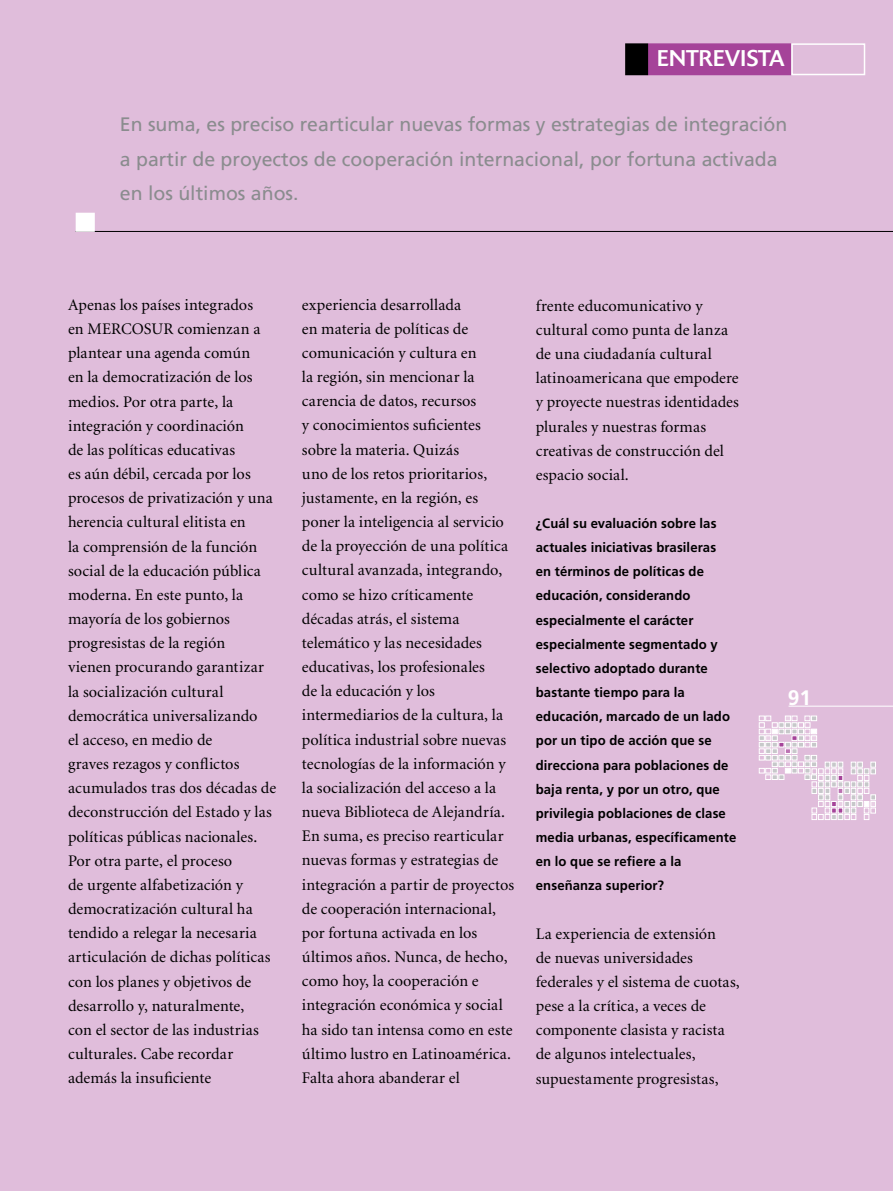
<style>
.page{position:relative;width:893px;height:1191px;background:#e0bddb}
.page>*{position:absolute;margin:0;border:0;box-sizing:border-box;transform-origin:0 0}
.t1{font:22.5px "Delta";color:#fff}
.t2{font:700 21px "Frutiger";color:#fff}
.t3{font:19.5px/34.5px "Frutiger";color:#8a8c8e}
.t4{font:16.2px/24.2px "Minion";letter-spacing:.005em;color:#000}
.t5{font:700 13.5px/24.2px "Frutiger";letter-spacing:.01em;color:#000}
</style>
<div class="page">
<hr style="left:788px;top:706px;width:105px;height:1px;background:#fff">
<svg style="left:759px;top:716px;width:117px;height:103px"></svg>
<div style="left:648px;top:43px;width:143px;height:32px;background:#a54399;border:2px solid #a54399"></div>
<div style="left:791px;top:43px;width:74px;height:32px;border:2px solid #fff"></div>
<div style="left:626px;top:44px;width:21px;height:30px;background:#000"></div>
<div style="left:625px;top:43px;width:23px;height:32px;border:2px solid #000"></div>
<hr style="left:76px;top:231px;width:817px;height:1px;background:#000">
<div style="left:76px;top:213px;width:19px;height:19px;background:#fff;border:2px solid #fff"></div>
<h1 class="t1" style="left:657px;top:45px;width:129px">ENTREVISTA</h1>
<p class="t3" style="left:120px;top:107px;width:669px">En suma, es preciso rearticular nuevas formas y estrategias de integración a partir de proyectos de cooperación internacional, por fortuna activada en los últimos años.</p>
<p class="t4" style="left:68px;top:293px;width:210px">Apenas los países integrados<br>en MERCOSUR comienzan a plantear una agenda común<br>en la democratización de los medios. Por otra parte, la integración y coordinación<br>de las políticas educativas<br>es aún débil, cercada por los procesos de privatización y una herencia cultural elitista en<br>la comprensión de la función social de la educación pública moderna. En este punto, la mayoría de los gobiernos progresistas de la región<br>vienen procurando garantizar la socialización cultural democrática universalizando<br>el acceso, en medio de<br>graves rezagos y conflictos acumulados tras dos décadas de deconstrucción del Estado y las políticas públicas nacionales.<br>Por otra parte, el proceso<br>de urgente alfabetización y democratización cultural ha tendido a relegar la necesaria articulación de dichas políticas con los planes y objetivos de desarrollo y, naturalmente,<br>con el sector de las industrias culturales. Cabe recordar además la insuficiente</p>
<p class="t4" style="left:302px;top:293px;width:214px">experiencia desarrollada<br>en materia de políticas de comunicación y cultura en<br>la región, sin mencionar la carencia de datos, recursos<br>y conocimientos suficientes sobre la materia. Quizás<br>uno de los retos prioritarios, justamente, en la región, es poner la inteligencia al servicio de la proyección de una política cultural avanzada, integrando, como se hizo críticamente décadas atrás, el sistema telemático y las necesidades educativas, los profesionales<br>de la educación y los intermediarios de la cultura, la política industrial sobre nuevas tecnologías de la información y la socialización del acceso a la nueva Biblioteca de Alejandría.<br>En suma, es preciso rearticular nuevas formas y estrategias de integración a partir de proyectos de cooperación internacional, por fortuna activada en los últimos años. Nunca, de hecho, como hoy, la cooperación e integración económica y social ha sido tan intensa como en este último lustro en Latinoamérica.<br>Falta ahora abanderar el</p>
<p class="t4" style="left:536px;top:294px;width:205px">frente educomunicativo y cultural como punta de lanza de una ciudadanía cultural latinoamericana que empodere y proyecte nuestras identidades plurales y nuestras formas creativas de construcción del espacio social.</p>
<p class="t5" style="left:536px;top:511px;width:202px">¿Cuál su evaluación sobre las actuales iniciativas brasileras<br>en términos de políticas de educación, considerando especialmente el carácter especialmente segmentado y selectivo adoptado durante bastante tiempo para la educación, marcado de un lado por un tipo de acción que se direcciona para poblaciones de baja renta, y por un otro, que privilegia poblaciones de clase media urbanas, específicamente en lo que se refiere a la enseñanza superior?</p>
<p class="t4" style="left:536px;top:922px;width:206px">La experiencia de extensión<br>de nuevas universidades federales y el sistema de cuotas, pese a la crítica, a veces de componente clasista y racista de algunos intelectuales, supuestamente progresistas,</p>
<p class="t2" style="left:788px;top:685px;width:25px">91</p>
</div>
